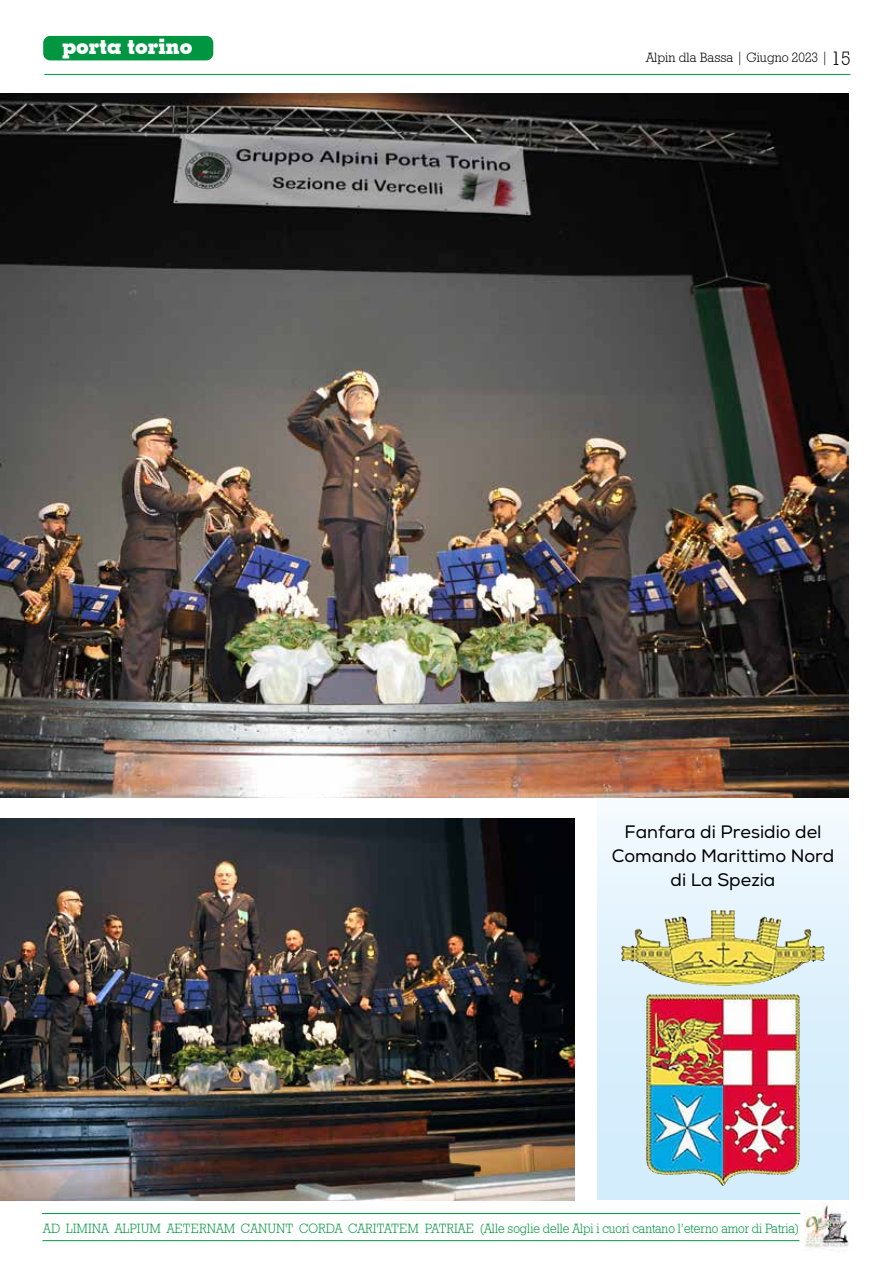
<style>
.page{position:relative;width:893px;height:1263px;background:#fff}
.page>*{position:absolute;margin:0;border:0;box-sizing:border-box;transform-origin:0 0}
.t1{font:700 22.2px "Geometric Slab 703 BT Xtra";color:#fff}
.t2{font:18px/24px "Nexa";color:#000;text-align:center}
.t3{font:13.5px "Geometric Slab 712 BT Light A";color:#009641;scale:.95 1}
.t4{font:13.5px "Geometric Slab 712 BT Light A";color:#000}
.s1{font-size:19.5px}
</style>
<div class="page">
<img style="left:597px;top:797px;width:252px;height:402px">
<hr style="left:44px;top:74px;width:806px;height:1px;background:#009641">
<div style="left:43px;top:36px;width:170px;height:24px;background:#009641;border-radius:7px"></div>
<img style="left:0;top:94px;width:849px;height:703px">
<img style="left:0;top:819px;width:574px;height:381px">
<img style="left:619px;top:910px;width:134px;height:76px">
<hr style="left:43px;top:1240px;width:756px;height:1px;background:#009641">
<hr style="left:42px;top:1213px;width:758px;height:1px;background:#009641">
<img style="left:804px;top:1202px;width:45px;height:46px">
<h1 class="t1" style="left:62px;top:32px;width:132px">porta torino</h1>
<p class="t4" style="left:646px;top:49px;width:206px">Alpin dla Bassa | Giugno 2023 | <span class="s1">15</span></p>
<h2 class="t2" style="left:612px;top:821px;width:224px">Fanfara di Presidio del<br>Comando Marittimo Nord di La Spezia</h2>
<p class="t3" style="left:43px;top:1220px;width:797px">AD LIMINA ALPIUM AETERNAM CANUNT CORDA CARITATEM PATRIAE (Alle soglie delle Alpi i cuori cantano l’eterno amor di Patria)</p>
</div>
